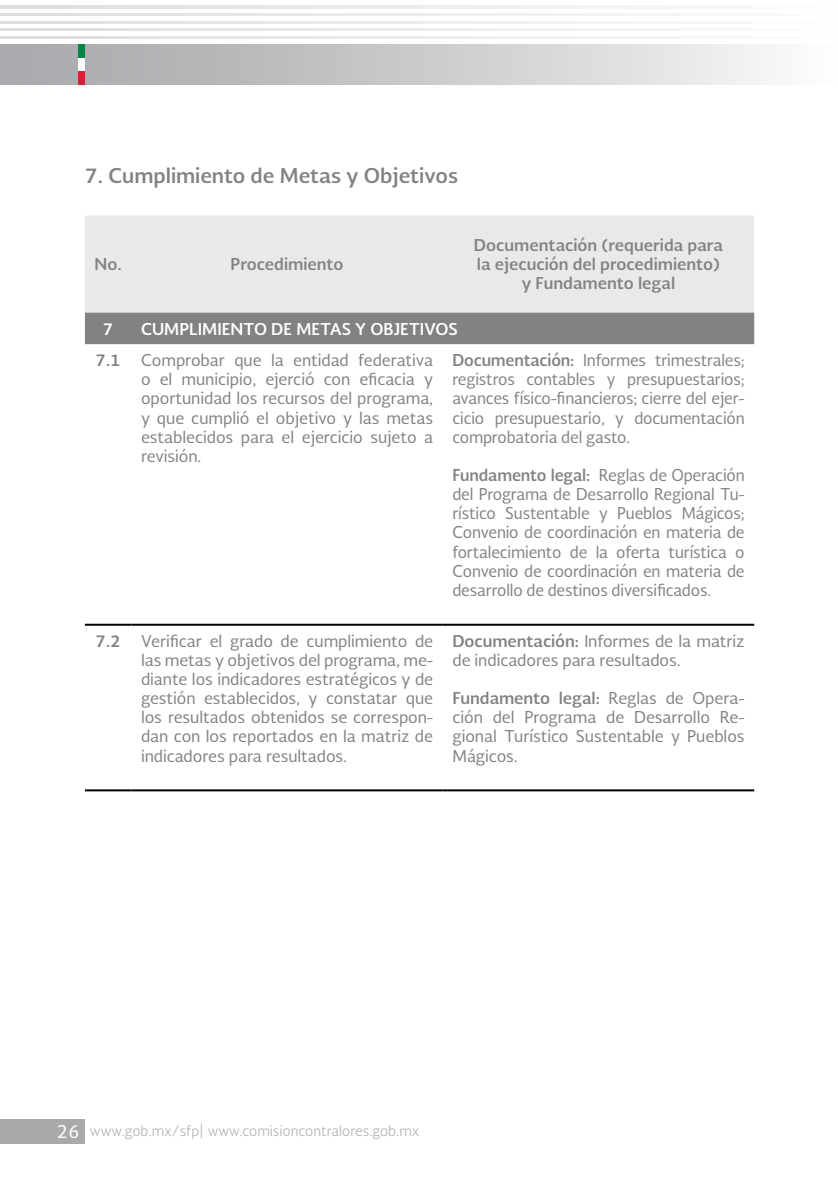
<style>
.page{position:relative;width:838px;height:1188px;background:#fff}
.page>*{position:absolute;margin:0;border:0;box-sizing:border-box;transform-origin:0 0}
.t1{font:700 19.95px "Soberana Sans";color:#808284}
.t2{font:15.9px/19.2px "Soberana Sans";letter-spacing:-.005em;color:#808284;text-align:justify}
.t3{font:700 15.9px/19.2px "Soberana Sans";color:#808284;text-align:center}
.t4{font:700 15.9px "Soberana Sans";color:#fff}
.t5{font:300 13.95px "Soberana Sans";color:#a7a9ab}
.s1{font-weight:700}
.s2{font-weight:400;font-size:18px;color:#fff}
</style>
<div class="page">
<div style="left:0;top:1119px;width:85px;height:25px;background:#a7a9ab"></div>
<div style="left:78px;top:45px;width:7px;height:13px;background:#008544"></div>
<div style="left:78px;top:71px;width:7px;height:14px;background:#cf2337"></div>
<div style="left:85px;top:216px;width:669px;height:97px;background:#e8e9ea"></div>
<div style="left:85px;top:313px;width:669px;height:31px;background:#808284"></div>
<hr style="left:85px;top:624px;width:46px;height:2px;background:#000">
<hr style="left:131px;top:624px;width:311px;height:2px;background:#000">
<hr style="left:442px;top:624px;width:312px;height:2px;background:#000">
<hr style="left:85px;top:789px;width:46px;height:2px;background:#000">
<hr style="left:131px;top:789px;width:311px;height:2px;background:#000">
<hr style="left:442px;top:789px;width:312px;height:2px;background:#000">
<p class="t1" style="left:85px;top:163px;width:374px">7. Cumplimiento de Metas y Objetivos</p>
<p class="t3" style="left:95px;top:254px;width:29px">No.</p>
<p class="t3" style="left:230px;top:254px;width:114px">Procedimiento</p>
<p class="t3" style="left:473px;top:235px;width:251px">Documentación (requerida para la ejecución del procedimiento) y Fundamento legal</p>
<p class="t4" style="left:103px;top:319px;width:12px">7</p>
<p class="t4" style="left:141px;top:319px;width:318px">CUMPLIMIENTO DE METAS Y OBJETIVOS</p>
<p class="t3" style="left:96px;top:350px;width:26px">7.1</p>
<p class="t2" style="left:141px;top:350px;width:293px">Comprobar que la entidad federativa o el municipio, ejerció con eficacia y oportunidad los recursos del programa, y que cumplió el objetivo y las metas establecidos para el ejercicio sujeto a revisión.</p>
<p class="t2" style="left:452px;top:350px;width:293px"><span class="s1">Documentación:</span> Informes trimestrales; registros contables y presupuestarios; avances físico-financieros; cierre del ejer&shy;cicio presupuestario, y documentación comprobatoria del gasto.</p>
<p class="t2" style="left:452px;top:465px;width:293px"><span class="s1">Fundamento legal:</span> Reglas de Operación del Programa de Desarrollo Regional Tu&shy;rístico Sustentable y Pueblos Mágicos; Convenio de coordinación en materia de fortalecimiento de la oferta turística o Convenio de coordinación en materia de desarrollo de destinos diversificados.</p>
<p class="t3" style="left:96px;top:631px;width:26px">7.2</p>
<p class="t2" style="left:141px;top:631px;width:293px">Verificar el grado de cumplimiento de las metas y objetivos del programa, me&shy;diante los indicadores estratégicos y de gestión establecidos, y constatar que los resultados obtenidos se correspon&shy;dan con los reportados en la matriz de indicadores para resultados.</p>
<p class="t2" style="left:452px;top:631px;width:293px"><span class="s1">Documentación:</span> Informes de la matriz de indicadores para resultados.</p>
<p class="t2" style="left:452px;top:689px;width:293px"><span class="s1">Fundamento legal:</span> Reglas de Opera&shy;ción del Programa de Desarrollo Re&shy;gional Turístico Sustentable y Pueblos Mágicos.</p>
<p class="t5" style="left:56px;top:1124px;width:364px"><span class="s2">26</span> www.gob.mx/sfp| www.comisioncontralores.gob.mx</p>
</div>
